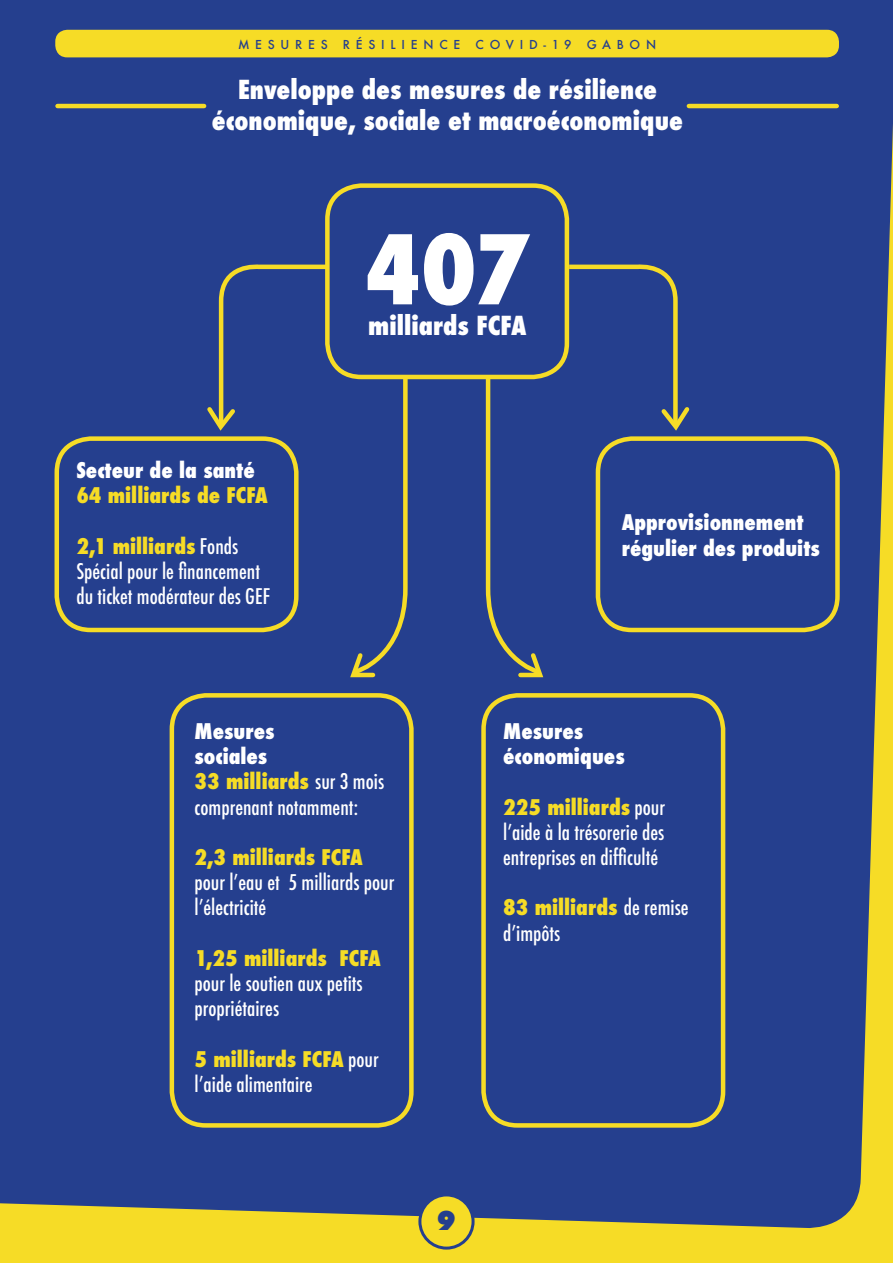
<style>
.page{position:relative;width:893px;height:1263px;background:#f6dc26}
.page>*{position:absolute;margin:0;border:0;box-sizing:border-box;transform-origin:0 0}
.t1{font:800 condensed 93px "Futura";color:#fff}
.t2{font:900 27px "Futura BT";color:#253f8e}
.t3{font:800 condensed 25.5px/30.6px "Futura";color:#fff;text-align:center}
.t4{font:500 condensed 21px/25.2px "Futura";color:#fff}
.t5{font:800 condensed 21px/25.2px "Futura";color:#fff}
.t6{font:800 condensed 21px "Futura";color:#f6dc26}
.t7{font:500 12px "Futura";letter-spacing:.48em;color:#253f8e}
.s1{font-weight:800;color:#f6dc26}
.s2{font-weight:800}
</style>
<div class="page">
<div style="left:0;top:0;width:893px;height:1228px;background:#253f8e"></div>
<div style="left:420px;top:1195px;width:53px;height:53px;background:#f6dc26;border-radius:50%"></div>
<div style="left:418px;top:1193px;width:57px;height:56px;border:3px solid #253f8e;border-radius:50%"></div>
<div style="left:55px;top:30px;width:784px;height:27px;background:#f6dc26;border-radius:12px"></div>
<hr style="left:58px;top:104px;width:146px;height:4px;background:#f6dc26">
<hr style="left:689px;top:104px;width:148px;height:4px;background:#f6dc26">
<div style="left:325px;top:183px;width:244px;height:196px;border:4px solid #f6dc26;border-radius:34px"></div>
<div style="left:55px;top:436px;width:244px;height:196px;border:4px solid #f6dc26;border-radius:34px"></div>
<div style="left:596px;top:436px;width:244px;height:196px;border:4px solid #f6dc26;border-radius:34px"></div>
<div style="left:170px;top:693px;width:244px;height:435px;border:4px solid #f6dc26;border-radius:34px"></div>
<div style="left:481px;top:693px;width:244px;height:435px;border:4px solid #f6dc26;border-radius:34px"></div>
<svg style="left:347px;top:374px;width:63px;height:305px;background:#394e83"></svg>
<svg style="left:484px;top:374px;width:62px;height:305px;background:#3a4e83"></svg>
<svg style="left:203px;top:262px;width:129px;height:173px;background:#354b85"></svg>
<svg style="left:565px;top:262px;width:128px;height:173px;background:#344b86"></svg>
<p class="t7" style="left:238px;top:36px;width:91px">MESURES</p>
<p class="t7" style="left:343px;top:36px;width:119px">RÉSILIENCE</p>
<p class="t7" style="left:476px;top:36px;width:97px">COVID-19</p>
<p class="t7" style="left:587px;top:36px;width:71px">GABON</p>
<p class="t3" style="left:212px;top:74px;width:473px">Enveloppe des mesures de résilience économique, sociale et macroéconomique</p>
<p class="t5" style="left:76px;top:458px;width:180px">Secteur de la santé</p>
<p class="t6" style="left:76px;top:481px;width:193px">64 milliards de FCFA</p>
<p class="t4" style="left:76px;top:534px;width:195px"><span class="s1">2,1 milliards</span> Fonds<br>Spécial pour le financement du ticket modérateur des GEF</p>
<h1 class="t1" style="left:365px;top:206px;width:167px">407</h1>
<p class="t3" style="left:368px;top:310px;width:160px">milliards FCFA</p>
<p class="t5" style="left:622px;top:510px;width:200px">Approvisionnement régulier des produits</p>
<p class="t4" style="left:195px;top:719px;width:191px"><span class="s2">Mesures<br>sociales<br></span><span class="s1">33 milliards</span> sur 3 mois comprenant notamment:</p>
<p class="t6" style="left:195px;top:843px;width:170px">2,3 milliards FCFA</p>
<p class="t4" style="left:195px;top:870px;width:201px">pour l’eau et 5 milliards pour l’électricité</p>
<p class="t6" style="left:195px;top:944px;width:188px">1,25 milliards FCFA</p>
<p class="t4" style="left:195px;top:971px;width:170px">pour le soutien aux petits propriétaires</p>
<p class="t4" style="left:195px;top:1046px;width:186px"><span class="s1">5 milliards FCFA</span> pour l’aide alimentaire</p>
<p class="t2" style="left:437px;top:1204px;width:20px">9</p>
<p class="t5" style="left:503px;top:719px;width:123px">Mesures économiques</p>
<p class="t4" style="left:503px;top:794px;width:163px;text-align:justify"><span class="s1">225 milliards</span> pour l’aide à la trésorerie des entreprises en difficulté</p>
<p class="t4" style="left:503px;top:895px;width:187px"><span class="s1">83 milliards</span> de remise d’impôts</p>
</div>
